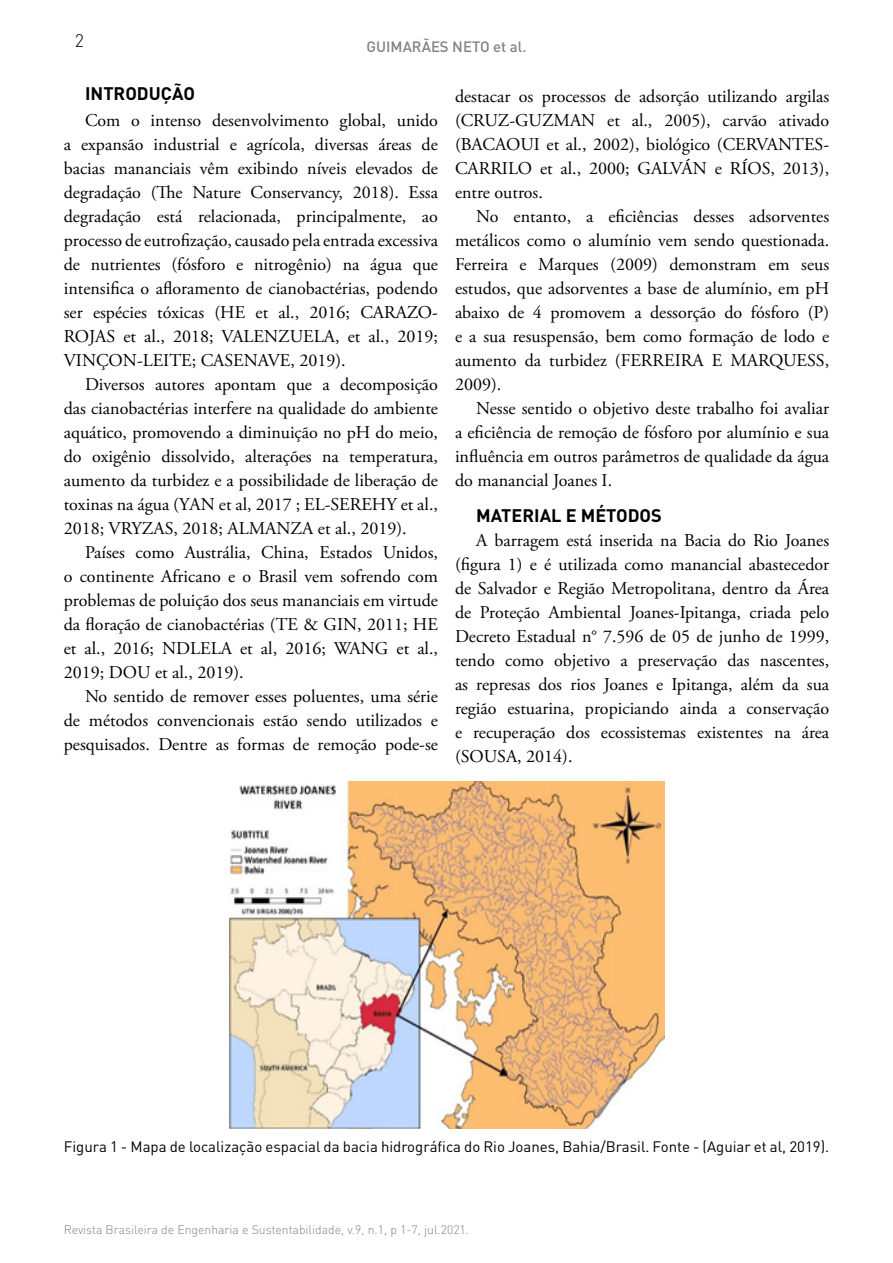
<style>
.page{position:relative;width:893px;height:1263px;background:#fff}
.page>*{position:absolute;margin:0;border:0;box-sizing:border-box;transform-origin:0 0}
.t1{font:18px/24px "Adobe Garamond Pro";color:#000;text-align:justify}
.t2{font:700 18px "DIN";color:#000}
.t3{font:300 18px "DIN";color:#000}
.t4{font:15px "DIN";color:#000}
.t5{font:500 14.85px "DIN";color:#808285}
.t6{font:300 12.3px "DIN";color:#808285}
</style>
<div class="page">
<img style="left:230px;top:781px;width:434px;height:347px">
<p class="t3" style="left:75px;top:30px;width:11px">2</p>
<p class="t5" style="left:367px;top:37px;width:161px">GUIMARÃES NETO et al.</p>
<p class="t2" style="left:85px;top:82px;width:12px">INTRODUÇÃO</p>
<p class="t1" style="left:64px;top:109px;width:376px;text-indent:21px">Com o intenso desenvolvimento global, unido a expansão industrial e agrícola, diversas áreas de bacias mananciais vêm exibindo níveis elevados de degradação (The Nature Conservancy, 2018). Essa degradação está relacionada, principalmente, ao processo de eutrofização, causado pela entrada excessiva de nutrientes (fósforo e nitrogênio) na água que intensifica o afloramento de cianobactérias, podendo ser espécies tóxicas (HE et al., 2016; CARAZO-ROJAS et al., 2018; VALENZUELA, et al., 2019; VINÇON-LEITE; CASENAVE, 2019).</p>
<p class="t1" style="left:64px;top:373px;width:376px;text-indent:21px">Diversos autores apontam que a decomposição das cianobactérias interfere na qualidade do ambiente aquático, promovendo a diminuição no pH do meio, do oxigênio dissolvido, alterações na temperatura, aumento da turbidez e a possibilidade de liberação de toxinas na água (YAN et al, 2017 ; EL-SEREHY et al., 2018; VRYZAS, 2018; ALMANZA et al., 2019).</p>
<p class="t1" style="left:64px;top:541px;width:376px;text-indent:21px">Países como Austrália, China, Estados Unidos, o continente Africano e o Brasil vem sofrendo com problemas de poluição dos seus mananciais em virtude da floração de cianobactérias (TE &amp; GIN, 2011; HE et al., 2016; NDLELA et al, 2016; WANG et al., 2019; DOU et al., 2019).</p>
<p class="t1" style="left:64px;top:685px;width:376px;text-indent:21px">No sentido de remover esses poluentes, uma série de métodos convencionais estão sendo utilizados e pesquisados. Dentre as formas de remoção pode-se</p>
<p class="t1" style="left:455px;top:85px;width:376px">destacar os processos de adsorção utilizando argilas (CRUZ-GUZMAN et al., 2005), carvão ativado (BACAOUI et al., 2002), biológico (CERVANTES-CARRILO et al., 2000; GALVÁN e RÍOS, 2013), entre outros.</p>
<p class="t1" style="left:455px;top:205px;width:376px;text-indent:21px">No entanto, a eficiências desses adsorventes metálicos como o alumínio vem sendo questionada.<br>Ferreira e Marques (2009) demonstram em seus estudos, que adsorventes a base de alumínio, em pH abaixo de 4 promovem a dessorção do fósforo (P) e a sua resuspensão, bem como formação de lodo e aumento da turbidez (FERREIRA E MARQUESS, 2009).</p>
<p class="t1" style="left:455px;top:397px;width:376px;text-indent:21px">Nesse sentido o objetivo deste trabalho foi avaliar a eficiência de remoção de fósforo por alumínio e sua influência em outros parâmetros de qualidade da água do manancial Joanes I.</p>
<p class="t2" style="left:476px;top:503px;width:36px">MATERI</p>
<p class="t2" style="left:540px;top:503px;width:79px">AL E MÉTODOS</p>
<p class="t1" style="left:455px;top:529px;width:376px;text-indent:21px">A barragem está inserida na Bacia do Rio Joanes (figura 1) e é utilizada como manancial abastecedor de Salvador e Região Metropolitana, dentro da Área de Proteção Ambiental Joanes-Ipitanga, criada pelo Decreto Estadual n° 7.596 de 05 de junho de 1999, tendo como objetivo a preservação das nascentes, as represas dos rios Joanes e Ipitanga, além da sua região estuarina, propiciando ainda a conservação e recuperação dos ecossistemas existentes na área (SOUSA, 2014).</p>
<p class="t4" style="left:64px;top:1137px;width:767px">Figura 1 - Mapa de localização espacial da bacia hidrográfica do Rio Joanes, Bahia/Brasil. Fonte - (Aguiar et al, 2019).</p>
<p class="t6" style="left:64px;top:1222px;width:407px">Revista Brasileira de Engenharia e Sustentabilidade, v.9, n.1, p 1-7, jul.2021.</p>
</div>
